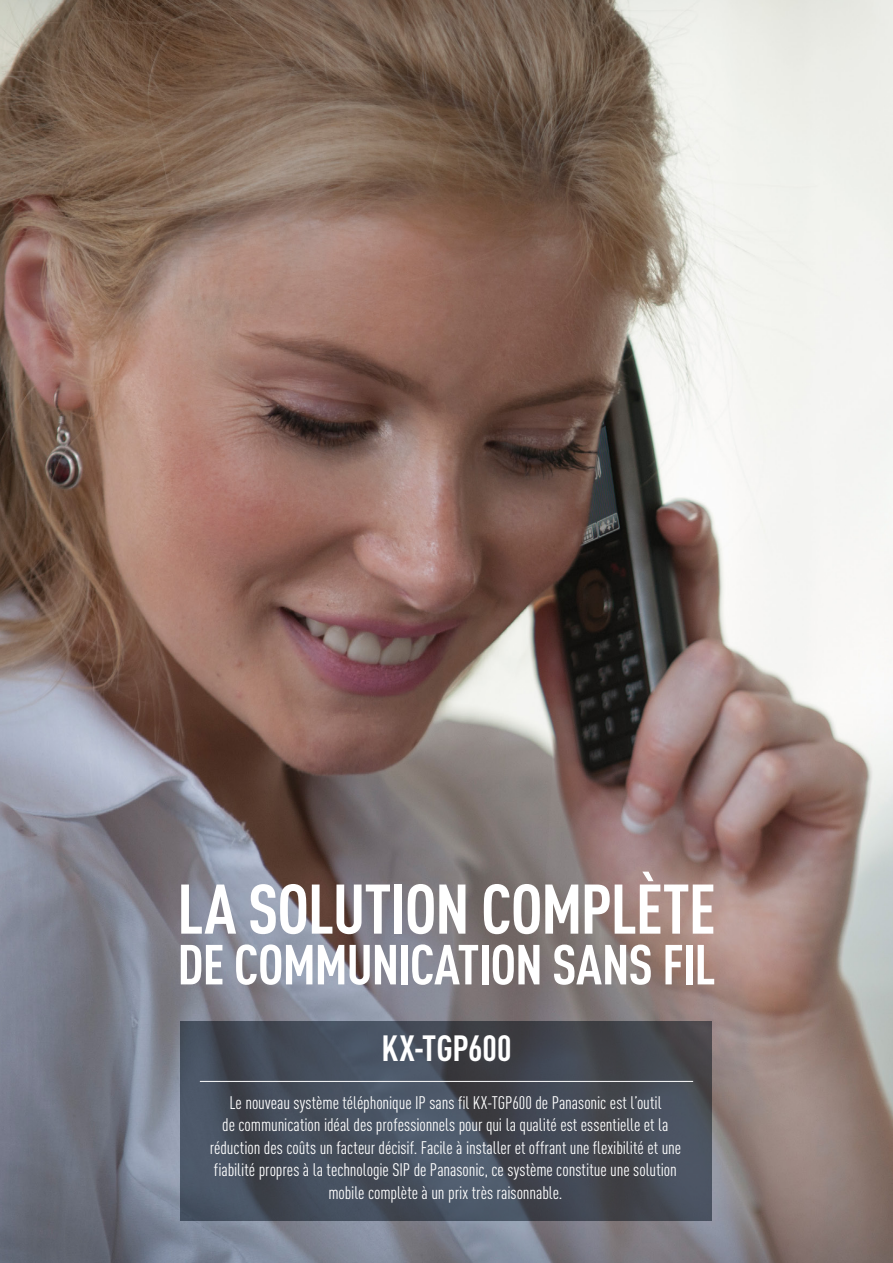
<style>
.page{position:relative;width:893px;height:1263px;background:#fff}
.page>*{position:absolute;margin:0;border:0;box-sizing:border-box;transform-origin:0 0}
.t1{font:700 condensed 69px "DIN Pro";letter-spacing:-.02em;color:#fff}
.t2{font:700 condensed 55.5px "DIN Pro";letter-spacing:-.02em;color:#fff}
.t3{font:700 condensed 36px "DIN Pro";letter-spacing:-.005em;color:#fff}
.t4{font:condensed 18px/22.5px "DIN Pro";letter-spacing:-.005em;color:#fff;text-align:center}
</style>
<div class="page">
<img style="left:0;top:0;width:893px;height:1263px">
<svg style="left:181px;top:1020px;width:531px;height:200px"></svg>
<hr style="left:200px;top:1081px;width:493px;height:1px;background:#fff">
<h1 class="t1" style="left:177px;top:857px;width:540px">LA SOLUTION COMPLÈTE</h1>
<h2 class="t2" style="left:177px;top:923px;width:540px">DE COMMUNICATION SANS FIL</h2>
<h3 class="t3" style="left:381px;top:1021px;width:131px">KX-TGP600</h3>
<p class="t4" style="left:210px;top:1090px;width:473px">Le nouveau système téléphonique IP sans fil KX-TGP600 de Panasonic est l’outil<br>de communication idéal des professionnels pour qui la qualité est essentielle et la réduction des coûts un facteur décisif. Facile à installer et offrant une flexibilité et une fiabilité propres à la technologie SIP de Panasonic, ce système constitue une solution mobile complète à un prix très raisonnable.</p>
</div>
